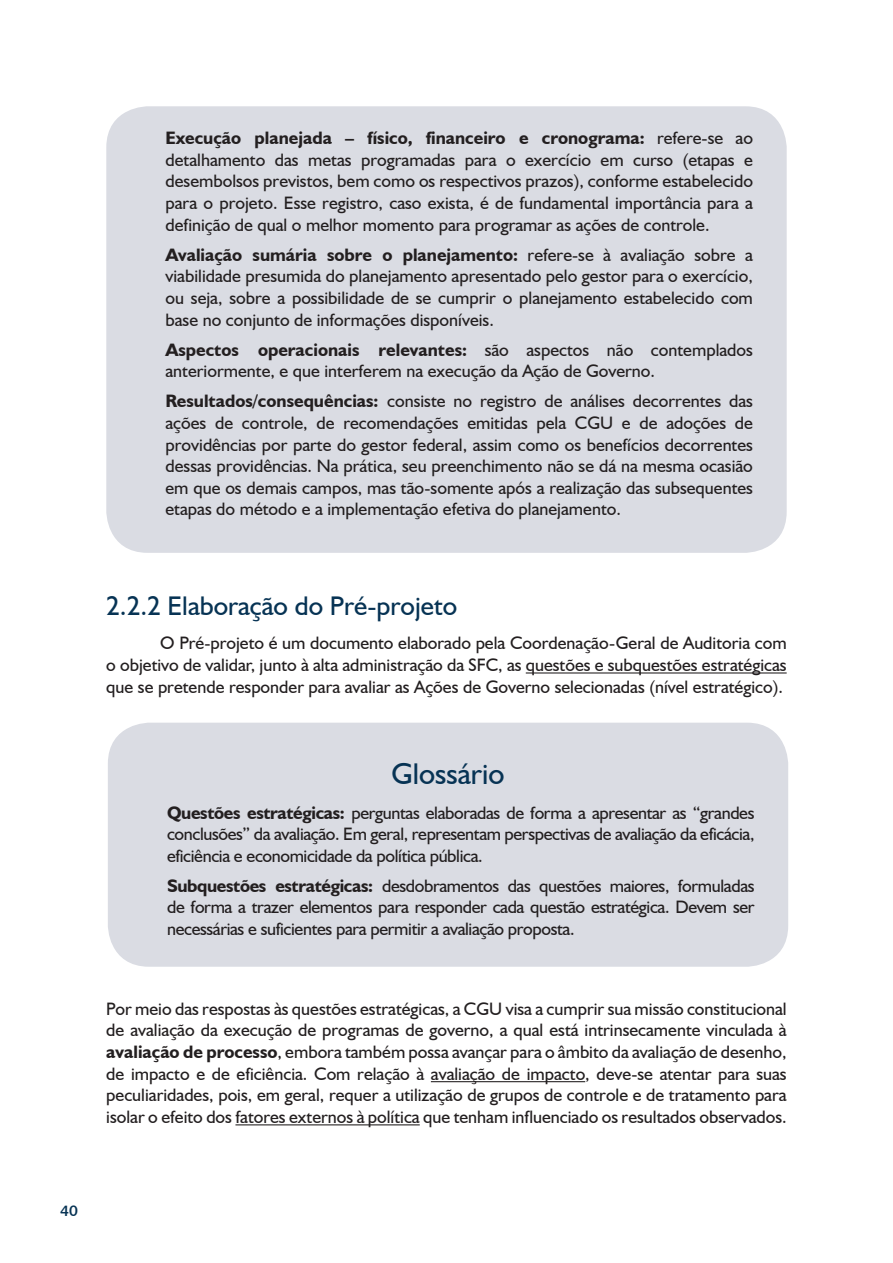
<style>
.page{position:relative;width:893px;height:1263px;background:#fff}
.page>*{position:absolute;margin:0;border:0;box-sizing:border-box;transform-origin:0 0}
.t1{font:30px "Humanist 521 BT";color:#073354}
.t2{font:27px "Humanist 521 BT";color:#073354}
.t3{font:18px/21.6px "Humanist 521 BT";color:#231f20;text-align:justify}
.t4{font:15px "Humanist 531 BT Bold A";color:#073354}
.s1{font-weight:700}
</style>
<div class="page">
<hr style="left:526px;top:672px;width:261px;height:1px;background:#231f20">
<hr style="left:431px;top:1081px;width:154px;height:1px;background:#231f20">
<hr style="left:235px;top:1124px;width:185px;height:1px;background:#231f20">
<div style="left:109px;top:109px;width:675px;height:441px;background:#dadce3;border-radius:38px"></div>
<div style="left:106px;top:106px;width:681px;height:447px;border:6px solid #dadce3;border-radius:38px"></div>
<div style="left:111px;top:726px;width:674px;height:238px;background:#dadce3;border-radius:38px"></div>
<div style="left:108px;top:723px;width:680px;height:244px;border:6px solid #dadce3;border-radius:38px"></div>
<p class="t3" style="left:166px;top:127px;width:589px"><span class="s1">Execução planejada – físico, financeiro e cronograma:</span> refere-se ao detalhamento das metas programadas para o exercício em curso (etapas e desembolsos previstos, bem como os respectivos prazos), conforme estabelecido para o projeto. Esse registro, caso exista, é de fundamental importância para a definição de qual o melhor momento para programar as ações de controle.</p>
<p class="t3" style="left:166px;top:243px;width:589px"><span class="s1">Avaliação sumária sobre o planejamento:</span> refere-se à avaliação sobre a viabilidade presumida do planejamento apresentado pelo gestor para o exercício, ou seja, sobre a possibilidade de se cumprir o planejamento estabelecido com base no conjunto de informações disponíveis.</p>
<p class="t3" style="left:166px;top:338px;width:589px"><span class="s1">Aspectos operacionais relevantes:</span> são aspectos não contemplados anteriormente, e que interferem na execução da Ação de Governo.</p>
<p class="t3" style="left:166px;top:390px;width:589px"><span class="s1">Resultados/consequências:</span> consiste no registro de análises decorrentes das ações de controle, de recomendações emitidas pela CGU e de adoções de providências por parte do gestor federal, assim como os benefícios decorrentes dessas providências. Na prática, seu preenchimento não se dá na mesma ocasião em que os demais campos, mas tão-somente após a realização das subsequentes etapas do método e a implementação efetiva do planejamento.</p>
<h2 class="t2" style="left:106px;top:589px;width:352px">2.2.2 Elaboração do Pré-projeto</h2>
<p class="t3" style="left:106px;top:632px;width:682px;text-indent:54px">O Pré-projeto é um documento elaborado pela Coordenação-Geral de Auditoria com o objetivo de validar, junto à alta administração da SFC, as questões e subquestões estratégicas que se pretende responder para avaliar as Ações de Governo selecionadas (nível estratégico).</p>
<h1 class="t1" style="left:392px;top:755px;width:114px">Glossário</h1>
<p class="t3" style="left:167px;top:801px;width:589px"><span class="s1">Questões estratégicas:</span> perguntas elaboradas de forma a apresentar as “grandes conclusões” da avaliação. Em geral, representam perspectivas de avaliação da eficácia, eficiência e economicidade da política pública.</p>
<p class="t3" style="left:167px;top:874px;width:589px"><span class="s1">Subquestões estratégicas:</span> desdobramentos das questões maiores, formuladas de forma a trazer elementos para responder cada questão estratégica. Devem ser necessárias e suficientes para permitir a avaliação proposta.</p>
<p class="t3" style="left:106px;top:997px;width:682px">Por meio das respostas às questões estratégicas, a CGU visa a cumprir sua missão constitucional de avaliação da execução de programas de governo, a qual está intrinsecamente vinculada à <span class="s1">avaliação de processo</span>, embora também possa avançar para o âmbito da avaliação de desenho, de impacto e de eficiência. Com relação à avaliação de impacto, deve-se atentar para suas peculiaridades, pois, em geral, requer a utilização de grupos de controle e de tratamento para isolar o efeito dos fatores externos à política que tenham influenciado os resultados observados.</p>
<p class="t4" style="left:60px;top:1201px;width:19px">40</p>
</div>
